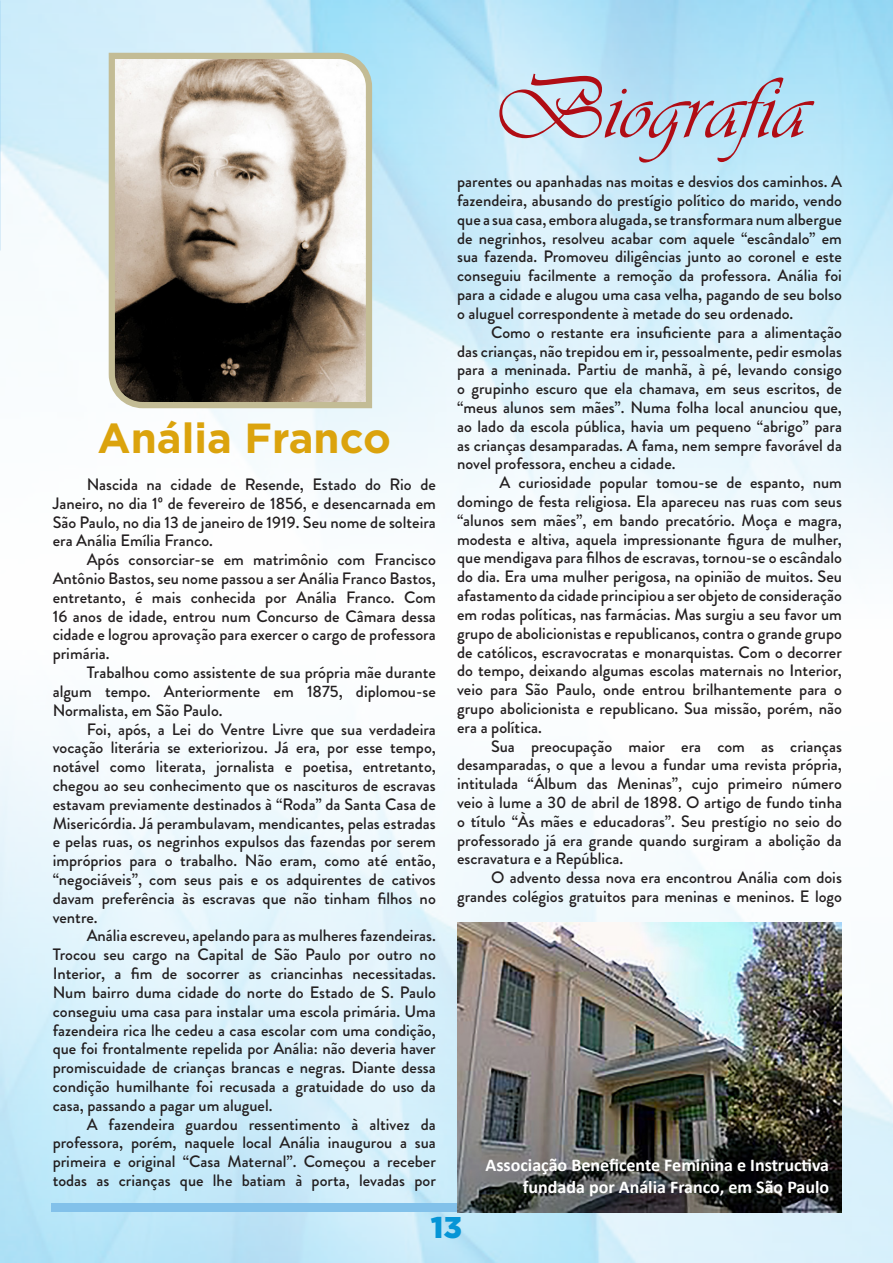
<style>
.page{position:relative;width:893px;height:1263px;background:#fff}
.page>*{position:absolute;margin:0;border:0;box-sizing:border-box;transform-origin:0 0}
.t1{font:90px "Vivaldii";color:#b00d15}
.t2{font:700 42px "Gotham";color:#dba30d}
.t3{font:900 30px "Gotham";color:#0695d6}
.t4{font:700 18px/21.6px "Calibri";color:#fff;text-align:right}
.t5{font:500 16.5px/18.8px "Brandon Grotesque";color:#231f20;text-align:justify}
</style>
<div class="page">
<img style="left:0;top:0;width:893px;height:1263px">
<div style="left:51px;top:1203px;width:406px;height:9px;background:#82c1ea"></div>
<svg style="left:106px;top:50px;width:269px;height:361px;background:#a2998d"></svg>
<img style="left:457px;top:923px;width:385px;height:289px">
<h2 class="t2" style="left:98px;top:410px;width:295px">Anália Franco</h2>
<p class="t5" style="left:53px;top:475px;width:385px;text-indent:34px">Nascida na cidade de Resende, Estado do Rio de Janeiro, no dia 1º de fevereiro de 1856, e desencarnada em São Paulo, no dia 13 de janeiro de 1919. Seu nome de solteira era Anália Emília Franco.</p>
<p class="t5" style="left:53px;top:550px;width:385px;text-indent:34px">Após consorciar-se em matrimônio com Francisco Antônio Bastos, seu nome passou a ser Anália Franco Bastos, entretanto, é mais conhecida por Anália Franco. Com 16 anos de idade, entrou num Concurso de Câmara dessa cidade e logrou aprovação para exercer o cargo de professora primária.</p>
<p class="t5" style="left:53px;top:663px;width:385px;text-indent:34px">Trabalhou como assistente de sua própria mãe durante algum tempo. Anteriormente em 1875, diplomou-se Normalista, em São Paulo.</p>
<p class="t5" style="left:53px;top:720px;width:385px;text-indent:34px">Foi, após, a Lei do Ventre Livre que sua verdadeira vocação literária se exteriorizou. Já era, por esse tempo, notável como literata, jornalista e poetisa, entretanto, chegou ao seu conhecimento que os nascituros de escravas estavam previamente destinados à “Roda” da Santa Casa de Misericórdia. Já perambulavam, mendicantes, pelas estradas e pelas ruas, os negrinhos expulsos das fazendas por serem impróprios para o trabalho. Não eram, como até então, “negociáveis”, com seus pais e os adquirentes de cativos davam preferência às escravas que não tinham filhos no ventre.</p>
<p class="t5" style="left:53px;top:927px;width:385px;text-indent:34px">Anália escreveu, apelando para as mulheres fazendeiras.<br>Trocou seu cargo na Capital de São Paulo por outro no Interior, a fim de socorrer as criancinhas necessitadas.<br>Num bairro duma cidade do norte do Estado de S. Paulo conseguiu uma casa para instalar uma escola primária. Uma fazendeira rica lhe cedeu a casa escolar com uma condição, que foi frontalmente repelida por Anália: não deveria haver promiscuidade de crianças brancas e negras. Diante dessa condição humilhante foi recusada a gratuidade do uso da casa, passando a pagar um aluguel.</p>
<p class="t5" style="left:53px;top:1115px;width:385px;text-indent:34px">A fazendeira guardou ressentimento à altivez da professora, porém, naquele local Anália inaugurou a sua primeira e original “Casa Maternal”. Começou a receber todas as crianças que lhe batiam à porta, levadas por</p>
<h1 class="t1" style="left:492px;top:56px;width:316px">Biografia</h1>
<p class="t5" style="left:457px;top:172px;width:386px">parentes ou apanhadas nas moitas e desvios dos caminhos. A fazendeira, abusando do prestígio político do marido, vendo que a sua casa, embora alugada, se transformara num albergue de negrinhos, resolveu acabar com aquele “escândalo” em sua fazenda. Promoveu diligências junto ao coronel e este conseguiu facilmente a remoção da professora. Anália foi para a cidade e alugou uma casa velha, pagando de seu bolso o aluguel correspondente à metade do seu ordenado.</p>
<p class="t5" style="left:457px;top:323px;width:386px;text-indent:34px">Como o restante era insuficiente para a alimentação das crianças, não trepidou em ir, pessoalmente, pedir esmolas para a meninada. Partiu de manhã, à pé, levando consigo o grupinho escuro que ela chamava, em seus escritos, de “meus alunos sem mães”. Numa folha local anunciou que, ao lado da escola pública, havia um pequeno “abrigo” para as crianças desamparadas. A fama, nem sempre favorável da novel professora, encheu a cidade.</p>
<p class="t5" style="left:457px;top:473px;width:386px;text-indent:42px">A curiosidade popular tomou-se de espanto, num domingo de festa religiosa. Ela apareceu nas ruas com seus “alunos sem mães”, em bando precatório. Moça e magra, modesta e altiva, aquela impressionante figura de mulher, que mendigava para filhos de escravas, tornou-se o escândalo do dia. Era uma mulher perigosa, na opinião de muitos. Seu afastamento da cidade principiou a ser objeto de consideração em rodas políticas, nas farmácias. Mas surgiu a seu favor um grupo de abolicionistas e republicanos, contra o grande grupo de católicos, escravocratas e monarquistas. Com o decorrer do tempo, deixando algumas escolas maternais no Interior, veio para São Paulo, onde entrou brilhantemente para o grupo abolicionista e republicano. Sua missão, porém, não era a política.</p>
<p class="t5" style="left:457px;top:737px;width:386px;text-indent:34px">Sua preocupação maior era com as crianças desamparadas, o que a levou a fundar uma revista própria, intitulada “Álbum das Meninas”, cujo primeiro número veio à lume a 30 de abril de 1898. O artigo de fundo tinha o título “Às mães e educadoras”. Seu prestígio no seio do professorado já era grande quando surgiram a abolição da escravatura e a República.</p>
<p class="t5" style="left:457px;top:868px;width:386px;text-align:right">O advento dessa nova era encontrou Anália com dois grandes colégios gratuitos para meninas e meninos. E logo</p>
<p class="t4" style="left:485px;top:1155px;width:345px">Associação Beneficente Feminina e Instructiva fundada por Anália Franco, em São Paulo</p>
<h3 class="t3" style="left:431px;top:1210px;width:33px">13</h3>
</div>
